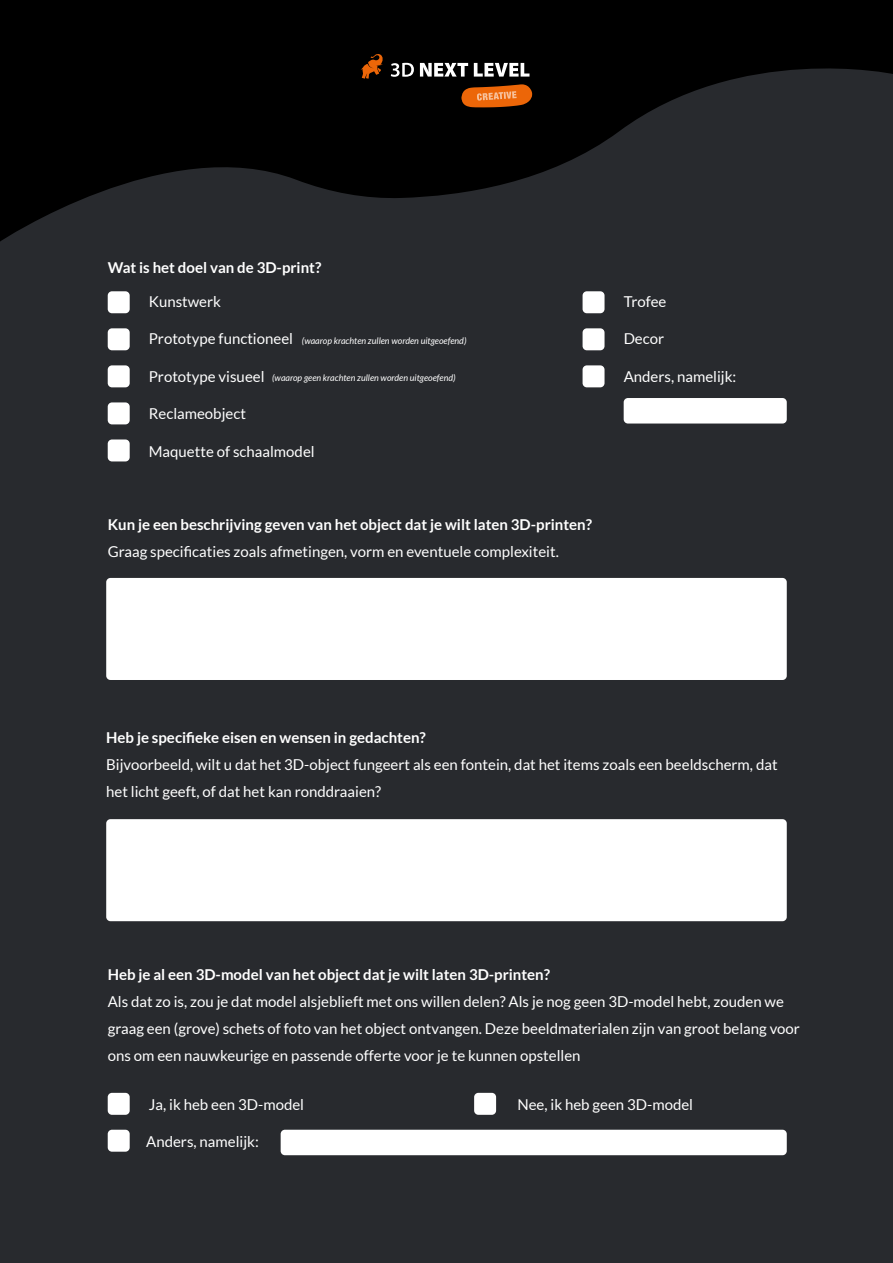
<style>
.page{position:relative;width:893px;height:1263px;background:#fff}
.page>*{position:absolute;margin:0;border:0;box-sizing:border-box;transform-origin:0 0}
.t1{font:15px/27px "Lato";color:#fff}
.t2{font:700 15px "Lato";color:#fff}
.t3{font:italic 9px "Lato";color:#fff}
</style>
<div class="page">
<div style="left:0;top:0;width:893px;height:884px;background:#000"></div>
<svg style="left:0;top:62px;width:893px;height:180px;fill:#282a2e"></svg>
<div style="left:0;top:242px;width:893px;height:1021px;background:#282a2e"></div>
<svg style="left:391px;top:63px;width:23px;height:14px"></svg>
<svg style="left:420px;top:63px;width:48px;height:14px"></svg>
<svg style="left:474px;top:63px;width:55px;height:14px"></svg>
<svg style="left:361px;top:54px;width:23px;height:25px"></svg>
<svg style="left:461px;top:84px;width:71px;height:23px"></svg>
<div style="left:106px;top:578px;width:681px;height:102px;background:#fff;border-radius:4px"></div>
<div style="left:106px;top:819px;width:681px;height:102px;background:#fff;border-radius:4px"></div>
<div style="left:624px;top:398px;width:163px;height:25px;background:#fff;border-radius:4px"></div>
<div style="left:281px;top:1130px;width:506px;height:25px;background:#fff;border-radius:4px"></div>
<div style="left:108px;top:1093px;width:22px;height:22px;background:#fff;border-radius:4px"></div>
<div style="left:108px;top:1130px;width:22px;height:22px;background:#fff;border-radius:4px"></div>
<div style="left:108px;top:291px;width:22px;height:22px;background:#fff;border-radius:4px"></div>
<div style="left:583px;top:291px;width:21px;height:22px;background:#fff;border-radius:4px"></div>
<div style="left:474px;top:1093px;width:22px;height:22px;background:#fff;border-radius:4px"></div>
<div style="left:108px;top:328px;width:22px;height:22px;background:#fff;border-radius:4px"></div>
<div style="left:583px;top:328px;width:21px;height:22px;background:#fff;border-radius:4px"></div>
<div style="left:108px;top:365px;width:22px;height:22px;background:#fff;border-radius:4px"></div>
<div style="left:583px;top:365px;width:21px;height:22px;background:#fff;border-radius:4px"></div>
<div style="left:108px;top:402px;width:22px;height:22px;background:#fff;border-radius:4px"></div>
<div style="left:108px;top:439px;width:22px;height:22px;background:#fff;border-radius:4px"></div>
<p class="t2" style="left:108px;top:262px;width:215px">Wat is het doel van de 3D-print?</p>
<p class="t1" style="left:149px;top:289px;width:74px">Kunstwerk</p>
<p class="t1" style="left:149px;top:326px;width:146px">Prototype functioneel</p>
<p class="t1" style="left:149px;top:364px;width:117px">Prototype visueel</p>
<p class="t1" style="left:149px;top:401px;width:99px">Reclameobject</p>
<p class="t1" style="left:149px;top:439px;width:167px">Maquette of schaalmodel</p>
<p class="t3" style="left:302px;top:337px;width:166px">(waarop krachten zullen worden uitgeoefend)</p>
<p class="t3" style="left:272px;top:374px;width:185px">(waarop geen krachten zullen worden uitgeoefend)</p>
<p class="t2" style="left:108px;top:518px;width:486px">Kun je een beschrijving geven van het object dat je wilt laten 3D-printen?</p>
<p class="t1" style="left:108px;top:537px;width:453px">Graag specificaties zoals afmetingen, vorm en eventuele complexiteit.</p>
<p class="t1" style="left:624px;top:289px;width:44px">Trofee</p>
<p class="t1" style="left:624px;top:326px;width:42px">Decor</p>
<p class="t1" style="left:624px;top:364px;width:114px">Anders, namelijk:</p>
<p class="t2" style="left:106px;top:728px;width:321px">Heb je specifieke eisen en wensen in gedachten?</p>
<p class="t1" style="left:106px;top:751px;width:673px">Bijvoorbeeld, wilt u dat het 3D-object fungeert als een fontein, dat het items zoals een beeldscherm, dat het licht geeft, of dat het kan ronddraaien?</p>
<p class="t2" style="left:108px;top:968px;width:444px">Heb je al een 3D-model van het object dat je wilt laten 3D-printen?</p>
<p class="t1" style="left:108px;top:989px;width:694px">Als dat zo is, zou je dat model alsjeblieft met ons willen delen? Als je nog geen 3D-model hebt, zouden we graag een (grove) schets of foto van het object ontvangen. Deze beeldmaterialen zijn van groot belang voor ons om een nauwkeurige en passende offerte voor je te kunnen opstellen</p>
<p class="t1" style="left:149px;top:1092px;width:157px">Ja, ik heb een 3D-model</p>
<p class="t1" style="left:517px;top:1092px;width:177px">Nee, ik heb geen 3D-model</p>
<p class="t1" style="left:146px;top:1129px;width:114px">Anders, namelijk:</p>
</div>
